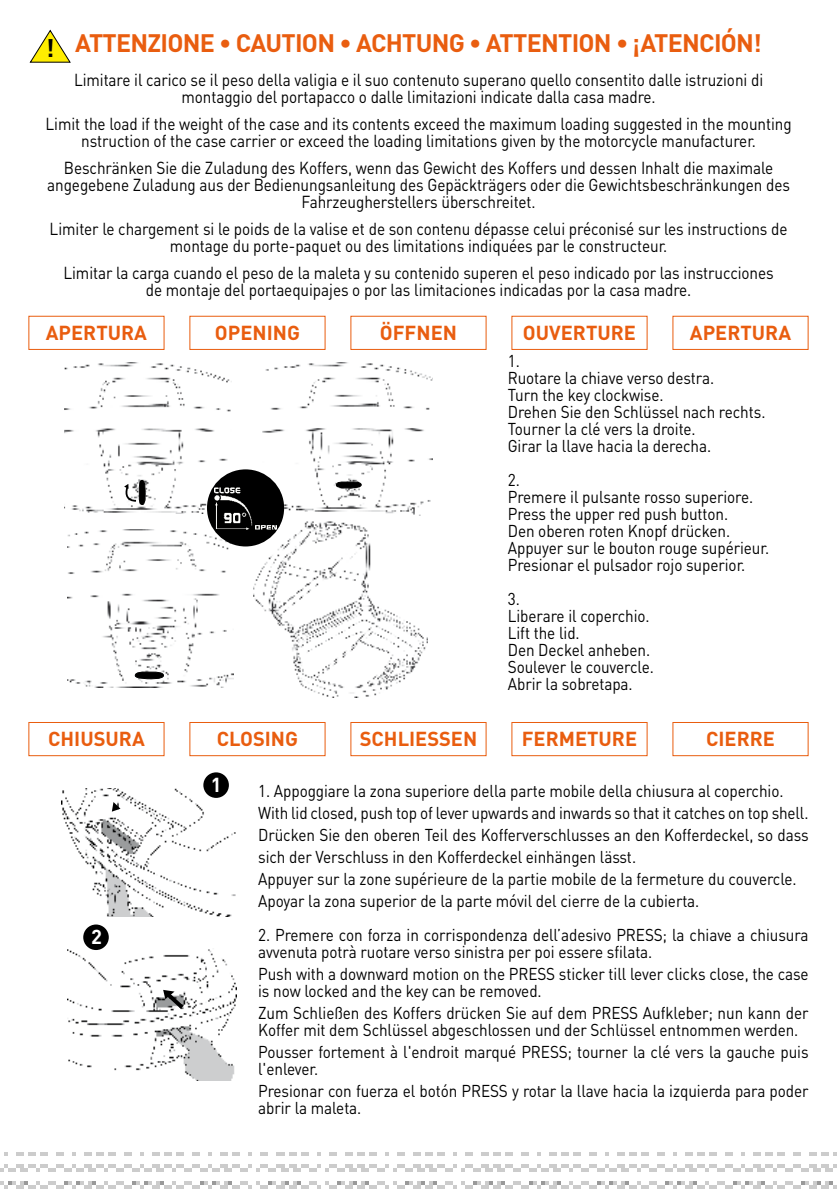
<style>
.page{position:relative;width:837px;height:1191px;background:#fff}
.page>*{position:absolute;margin:0;border:0;box-sizing:border-box;transform-origin:0 0}
.t1{font:700 25.2px "DIN";color:#000}
.t2{font:700 25px "DIN";letter-spacing:-.03em;color:#e95d0f}
.t3{font:700 20px "DIN";color:#e95d0f}
.t4{font:700 20px "DIN";color:#fff}
.t5{font:17.2px/17px "DIN";letter-spacing:-.005em;color:#000;text-align:center;scale:.89 1}
.t6{font:17px/17px "DIN";letter-spacing:-.005em;color:#000;scale:.9 1}
</style>
<div class="page">
<img style="left:0;top:1152px;width:837px;height:37px">
<img style="left:64px;top:362px;width:167px;height:152px">
<img style="left:262px;top:363px;width:170px;height:152px">
<img style="left:68px;top:529px;width:165px;height:158px">
<img style="left:254px;top:521px;width:173px;height:176px">
<div style="left:207px;top:469px;width:77px;height:77px;background:#000;border-radius:50%"></div>
<svg style="left:124px;top:480px;width:22px;height:25px"></svg>
<svg style="left:336px;top:481px;width:25px;height:7px"></svg>
<svg style="left:135px;top:672px;width:29px;height:7px"></svg>
<img style="left:215px;top:487px;width:62px;height:43px">
<img style="left:61px;top:788px;width:175px;height:128px">
<img style="left:67px;top:948px;width:169px;height:132px">
<svg style="left:111px;top:801px;width:10px;height:10px"></svg>
<svg style="left:159px;top:985px;width:29px;height:28px"></svg>
<div style="left:204px;top:773px;width:24px;height:24px;background:#000;border-radius:50%"></div>
<div style="left:203px;top:772px;width:26px;height:26px;border:2px solid #000;border-radius:50%"></div>
<div style="left:84px;top:925px;width:24px;height:24px;background:#000;border-radius:50%"></div>
<div style="left:83px;top:924px;width:26px;height:26px;border:2px solid #000;border-radius:50%"></div>
<div style="left:28px;top:316px;width:136px;height:34px;border:1px solid #e95d0f"></div>
<div style="left:28px;top:722px;width:136px;height:34px;border:1px solid #e95d0f"></div>
<div style="left:189px;top:316px;width:136px;height:34px;border:1px solid #e95d0f"></div>
<div style="left:189px;top:722px;width:136px;height:34px;border:1px solid #e95d0f"></div>
<div style="left:350px;top:316px;width:136px;height:34px;border:1px solid #e95d0f"></div>
<div style="left:350px;top:722px;width:136px;height:34px;border:1px solid #e95d0f"></div>
<div style="left:511px;top:316px;width:136px;height:34px;border:1px solid #e95d0f"></div>
<div style="left:511px;top:722px;width:136px;height:34px;border:1px solid #e95d0f"></div>
<div style="left:672px;top:316px;width:136px;height:34px;border:1px solid #e95d0f"></div>
<div style="left:672px;top:722px;width:136px;height:34px;border:1px solid #e95d0f"></div>
<svg style="left:29px;top:30px;width:42px;height:33px"></svg>
<h2 class="t2" style="left:75px;top:26px;width:688px">ATTENZIONE • CAUTION • ACHTUNG • ATTENTION • ¡ATENCIÓN!</h2>
<p class="t5" style="left:74px;top:70px;width:775px">Limitare il carico se il peso della valigia e il suo contenuto superano quello consentito dalle istruzioni di montaggio del portapacco o dalle limitazioni indicate dalla casa madre.</p>
<p class="t5" style="left:46px;top:115px;width:839px">Limit the load if the weight of the case and its contents exceed the maximum loading suggested in the mounting nstruction of the case carrier or exceed the loading limitations given by the motorcycle manufacturer.</p>
<p class="t5" style="left:47px;top:159px;width:835px">Beschränken Sie die Zuladung des Koffers, wenn das Gewicht des Koffers und dessen Inhalt die maximale angegebene Zuladung aus der Bedienungsanleitung des Gepäckträgers oder die Gewichtsbeschränkungen des<br>Fahrzeugherstellers überschreitet.</p>
<p class="t5" style="left:50px;top:220px;width:830px">Limiter le chargement si le poids de la valise et de son contenu dépasse celui préconisé sur les instructions de montage du porte-paquet ou des limitations indiquées par le constructeur.</p>
<p class="t5" style="left:63px;top:264px;width:799px">Limitar la carga cuando el peso de la maleta y su contenido superen el peso indicado por las instrucciones de montaje del portaequipajes o por las limitaciones indicadas por la casa madre.</p>
<h1 class="t1" style="left:46px;top:32px;width:10px">!</h1>
<p class="t3" style="left:46px;top:320px;width:103px">APERTURA</p>
<p class="t3" style="left:48px;top:726px;width:98px">CHIUSURA</p>
<p class="t4" style="left:91px;top:924px;width:12px">2</p>
<p class="t3" style="left:215px;top:320px;width:87px">OPENING</p>
<p class="t3" style="left:217px;top:726px;width:83px">CLOSING</p>
<p class="t3" style="left:380px;top:320px;width:79px">ÖFFNEN</p>
<p class="t3" style="left:359px;top:726px;width:119px">SCHLIESSEN</p>
<p class="t3" style="left:522px;top:320px;width:115px">OUVERTURE</p>
<p class="t3" style="left:689px;top:320px;width:103px">APERTURA</p>
<p class="t6" style="left:507px;top:352px;width:288px">1.<br>Ruotare la chiave verso destra.<br>Turn the key clockwise.<br>Drehen Sie den Schlüssel nach rechts.<br>Tourner la clé vers la droite.<br>Girar la llave hacia la derecha.</p>
<p class="t6" style="left:507px;top:471px;width:292px">2.<br>Premere il pulsante rosso superiore.<br>Press the upper red push button.<br>Den oberen roten Knopf drücken.<br>Appuyer sur le bouton rouge supérieur.<br>Presionar el pulsador rojo superior.</p>
<p class="t6" style="left:507px;top:590px;width:164px">3.<br>Liberare il coperchio.<br>Lift the lid.<br>Den Deckel anheben.<br>Soulever le couvercle.<br>Abrir la sobretapa.</p>
<p class="t3" style="left:521px;top:726px;width:117px">FERMETURE</p>
<p class="t3" style="left:705px;top:726px;width:70px">CIERRE</p>
<p class="t4" style="left:210px;top:772px;width:12px">1</p>
<p class="t6" style="left:258px;top:780px;width:613px;line-height:22px">1. Appoggiare la zona superiore della parte mobile della chiusura al coperchio.<br>With lid closed, push top of lever upwards and inwards so that it catches on top shell.<br>Drücken Sie den oberen Teil des Kofferverschlusses an den Kofferdeckel, so dass sich der Verschluss in den Kofferdeckel einhängen lässt.<br>Appuyer sur la zone supérieure de la partie mobile de la fermeture du couvercle.<br>Apoyar la zona superior de la parte móvil del cierre de la cubierta.</p>
<p class="t6" style="left:258px;top:926px;width:613px">2. Premere con forza in corrispondenza dell’adesivo PRESS; la chiave a chiusura avvenuta potrà ruotare verso sinistra per poi essere sfilata.</p>
<p class="t6" style="left:258px;top:965px;width:613px">Push with a downward motion on the PRESS sticker till lever clicks close, the case is now locked and the key can be removed.</p>
<p class="t6" style="left:258px;top:1004px;width:613px">Zum Schließen des Koffers drücken Sie auf dem PRESS Aufkleber; nun kann der<br>Koffer mit dem Schlüssel abgeschlossen und der Schlüssel entnommen werden.</p>
<p class="t6" style="left:258px;top:1043px;width:613px">Pousser fortement à l'endroit marqué PRESS; tourner la clé vers la gauche puis l'enlever.</p>
<p class="t6" style="left:258px;top:1082px;width:613px">Presionar con fuerza el botón PRESS y rotar la llave hacia la izquierda para poder abrir la maleta.</p>
</div>
